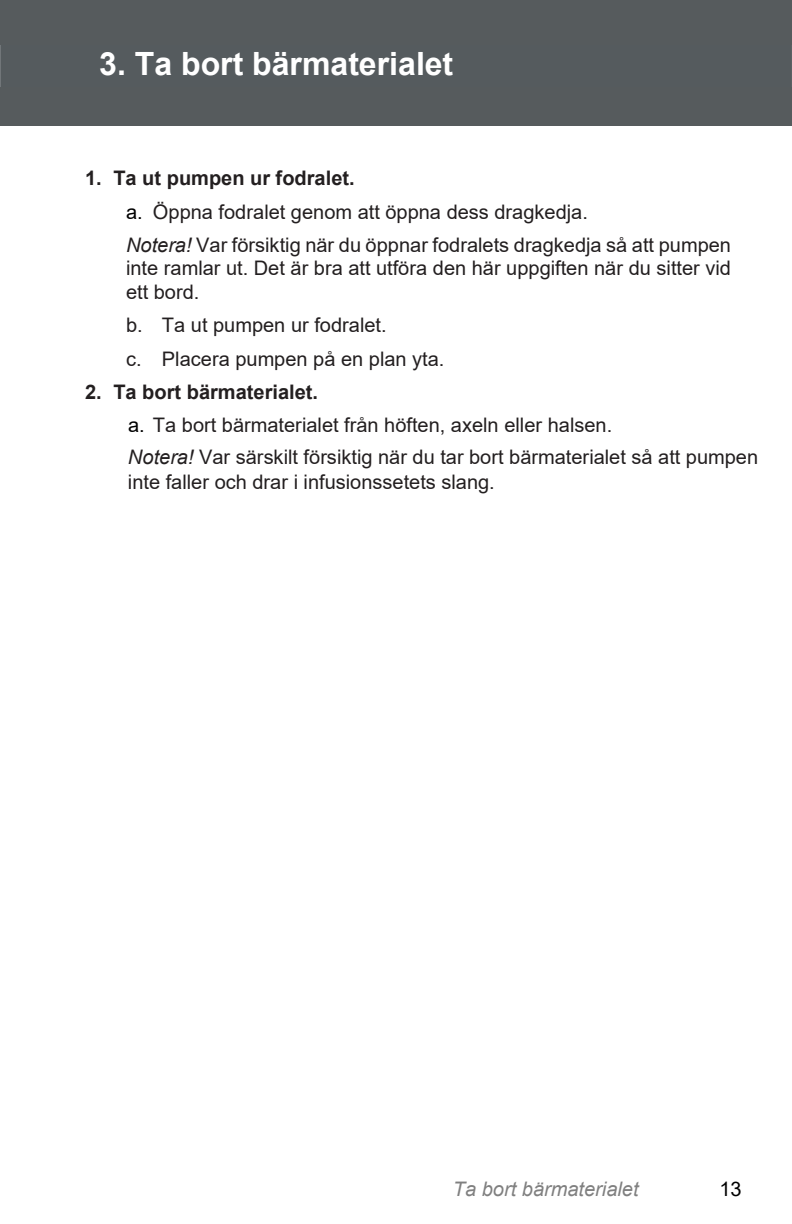
<style>
.page{position:relative;width:792px;height:1224px;background:#fff}
.page>*{position:absolute;margin:0;border:0;box-sizing:border-box;transform-origin:0 0}
.t1{font:700 32px "Arial";color:#fff}
.t2{font:20px/33.4px "Arial";color:#231f20}
.t3{font:italic 20px "Arial";color:#808080}
.t4{font:20px "Arial";color:#000}
.s1{font-weight:700}
.s2{color:#000}
.s3{font-style:italic}
</style>
<div class="page">
<div style="left:0;top:0;width:792px;height:126px;background:#565b5d"></div>
<h1 class="t1" style="left:99px;top:41px;width:356px">3. Ta bort bärmaterialet</h1>
<p class="t2" style="left:126px;top:161px;width:606px;text-indent:-41px"><span class="s1">1. Ta ut pumpen ur fodralet.<br></span><span class="s2">a.</span> Öppna fodralet genom att öppna dess dragkedja.<br><span class="s3">Notera!</span> Var försiktig när du öppnar fodralets dragkedja så att pumpen</p>
<p class="t2" style="left:126px;top:256px;width:606px;line-height:23.8px">inte ramlar ut. Det är bra att utföra den här uppgiften när du sitter vid ett bord.</p>
<p class="t2" style="left:126px;top:309px;width:320px">b. Ta ut pumpen ur fodralet.<br>c. Placera pumpen på en plan yta.</p>
<p class="t2" style="left:128px;top:375px;width:632px;line-height:32.8px;text-indent:-43px"><span class="s1">2. Ta bort bärmaterialet.<br></span><span class="s2">a.</span> Ta bort bärmaterialet från höften, axeln eller halsen.<br><span class="s3">Notera!</span> Var särskilt försiktig när du tar bort bärmaterialet så att pumpen</p>
<p class="t2" style="left:128px;top:465px;width:368px">inte faller och drar i infusionssetets slang.</p>
<p class="t3" style="left:453px;top:1176px;width:187px">Ta bort bärmaterialet</p>
<p class="t4" style="left:719px;top:1175px;width:24px">13</p>
</div>
